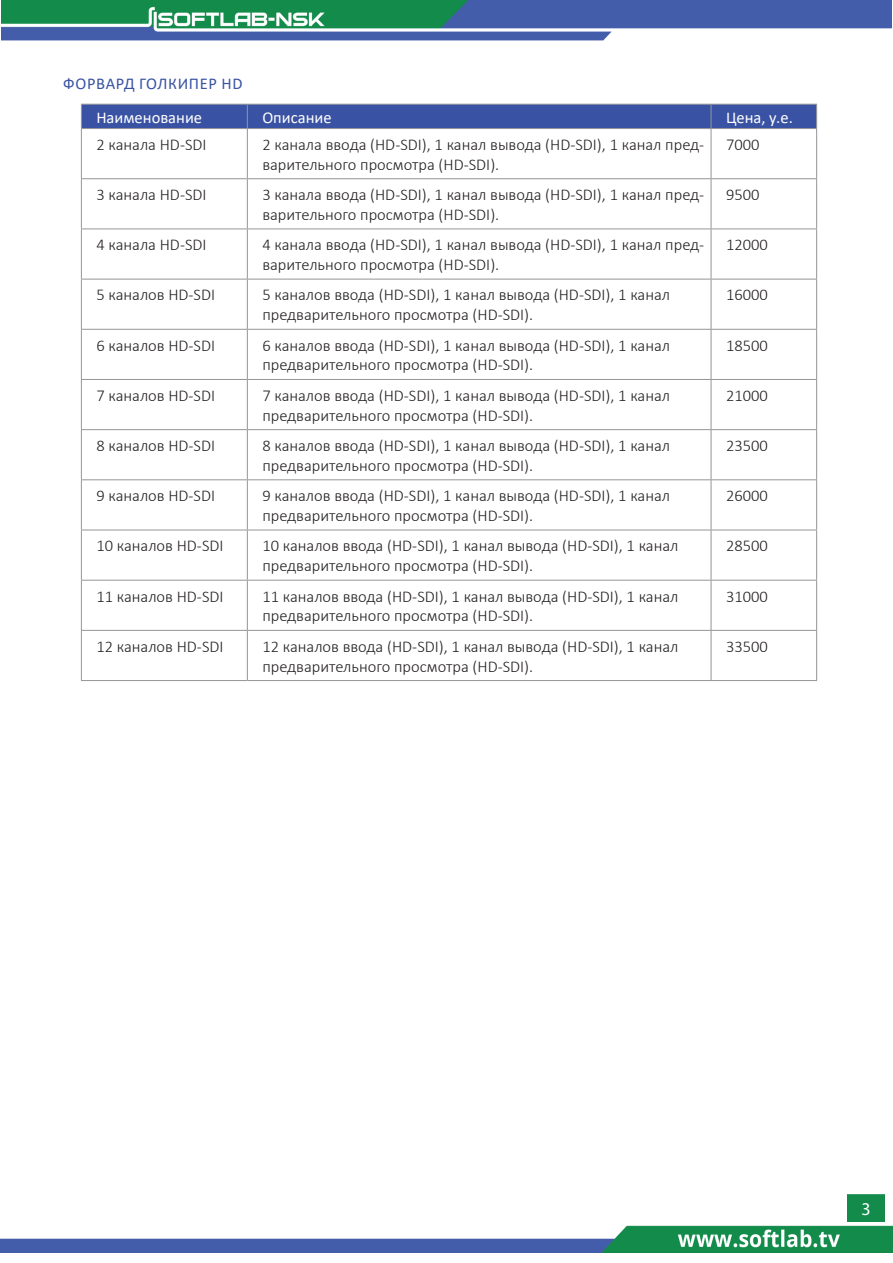
<style>
.page{position:relative;width:893px;height:1263px;background:#fff}
.page>*{position:absolute;margin:0;border:0;box-sizing:border-box;transform-origin:0 0}
.t1{font:18px "Myriad Pro";color:#fff}
.Стиль_абзаца_1{font:300 16.5px/19.8px "Calibri";color:#231f20}
.Стиль_абзаца_1-2{font:16.5px "Calibri";color:#fff}
.Стиль_абзаца_Внимани{font:16.5px "Calibri";letter-spacing:.04em;color:#3952a3}
</style>
<div class="page">
<img style="left:1px;top:0;width:891px;height:41px">
<img style="left:0;top:1226px;width:893px;height:26px">
<img style="left:848px;top:1194px;width:36px;height:28px">
<div style="left:81px;top:104px;width:736px;height:24px;background:#3952a3"></div>
<hr style="left:81px;top:128px;width:166px;height:1px;background:#939598">
<hr style="left:81px;top:129px;width:1px;height:49px;background:#939598">
<hr style="left:247px;top:128px;width:464px;height:1px;background:#939598">
<hr style="left:247px;top:129px;width:1px;height:49px;background:#939598">
<hr style="left:711px;top:128px;width:106px;height:1px;background:#939598">
<hr style="left:711px;top:129px;width:1px;height:49px;background:#939598">
<hr style="left:816px;top:129px;width:1px;height:49px;background:#939598">
<hr style="left:81px;top:178px;width:166px;height:1px;background:#939598">
<hr style="left:81px;top:179px;width:1px;height:50px;background:#939598">
<hr style="left:247px;top:178px;width:464px;height:1px;background:#939598">
<hr style="left:247px;top:179px;width:1px;height:50px;background:#939598">
<hr style="left:711px;top:178px;width:106px;height:1px;background:#939598">
<hr style="left:711px;top:179px;width:1px;height:50px;background:#939598">
<hr style="left:816px;top:179px;width:1px;height:50px;background:#939598">
<hr style="left:81px;top:229px;width:166px;height:1px;background:#939598">
<hr style="left:81px;top:229px;width:1px;height:50px;background:#939598">
<hr style="left:247px;top:229px;width:464px;height:1px;background:#939598">
<hr style="left:247px;top:229px;width:1px;height:50px;background:#939598">
<hr style="left:711px;top:229px;width:106px;height:1px;background:#939598">
<hr style="left:711px;top:229px;width:1px;height:50px;background:#939598">
<hr style="left:816px;top:229px;width:1px;height:50px;background:#939598">
<hr style="left:81px;top:279px;width:166px;height:1px;background:#939598">
<hr style="left:81px;top:279px;width:1px;height:50px;background:#939598">
<hr style="left:247px;top:279px;width:464px;height:1px;background:#939598">
<hr style="left:247px;top:279px;width:1px;height:50px;background:#939598">
<hr style="left:711px;top:279px;width:106px;height:1px;background:#939598">
<hr style="left:711px;top:279px;width:1px;height:50px;background:#939598">
<hr style="left:816px;top:279px;width:1px;height:50px;background:#939598">
<hr style="left:81px;top:329px;width:166px;height:1px;background:#939598">
<hr style="left:81px;top:330px;width:1px;height:49px;background:#939598">
<hr style="left:247px;top:329px;width:464px;height:1px;background:#939598">
<hr style="left:247px;top:330px;width:1px;height:49px;background:#939598">
<hr style="left:711px;top:329px;width:106px;height:1px;background:#939598">
<hr style="left:711px;top:330px;width:1px;height:49px;background:#939598">
<hr style="left:816px;top:330px;width:1px;height:49px;background:#939598">
<hr style="left:81px;top:379px;width:166px;height:1px;background:#939598">
<hr style="left:81px;top:380px;width:1px;height:49px;background:#939598">
<hr style="left:247px;top:379px;width:464px;height:1px;background:#939598">
<hr style="left:247px;top:380px;width:1px;height:49px;background:#939598">
<hr style="left:711px;top:379px;width:106px;height:1px;background:#939598">
<hr style="left:711px;top:380px;width:1px;height:49px;background:#939598">
<hr style="left:816px;top:380px;width:1px;height:49px;background:#939598">
<hr style="left:81px;top:430px;width:1px;height:49px;background:#939598">
<hr style="left:247px;top:429px;width:464px;height:1px;background:#939598">
<hr style="left:247px;top:430px;width:1px;height:49px;background:#939598">
<hr style="left:711px;top:430px;width:1px;height:49px;background:#939598">
<hr style="left:816px;top:430px;width:1px;height:49px;background:#939598">
<hr style="left:81px;top:479px;width:166px;height:1px;background:#939598">
<hr style="left:81px;top:480px;width:1px;height:50px;background:#939598">
<hr style="left:247px;top:479px;width:464px;height:1px;background:#939598">
<hr style="left:247px;top:480px;width:1px;height:50px;background:#939598">
<hr style="left:711px;top:479px;width:106px;height:1px;background:#939598">
<hr style="left:711px;top:480px;width:1px;height:50px;background:#939598">
<hr style="left:816px;top:480px;width:1px;height:50px;background:#939598">
<hr style="left:81px;top:530px;width:166px;height:1px;background:#939598">
<hr style="left:81px;top:530px;width:1px;height:50px;background:#939598">
<hr style="left:247px;top:530px;width:464px;height:1px;background:#939598">
<hr style="left:247px;top:530px;width:1px;height:50px;background:#939598">
<hr style="left:711px;top:530px;width:106px;height:1px;background:#939598">
<hr style="left:711px;top:530px;width:1px;height:50px;background:#939598">
<hr style="left:816px;top:530px;width:1px;height:50px;background:#939598">
<hr style="left:81px;top:580px;width:166px;height:1px;background:#939598">
<hr style="left:81px;top:580px;width:1px;height:50px;background:#939598">
<hr style="left:247px;top:580px;width:464px;height:1px;background:#939598">
<hr style="left:247px;top:580px;width:1px;height:50px;background:#939598">
<hr style="left:711px;top:580px;width:106px;height:1px;background:#939598">
<hr style="left:711px;top:580px;width:1px;height:50px;background:#939598">
<hr style="left:816px;top:580px;width:1px;height:50px;background:#939598">
<hr style="left:81px;top:630px;width:166px;height:1px;background:#939598">
<hr style="left:81px;top:631px;width:1px;height:49px;background:#939598">
<hr style="left:247px;top:630px;width:464px;height:1px;background:#939598">
<hr style="left:247px;top:631px;width:1px;height:49px;background:#939598">
<hr style="left:81px;top:680px;width:166px;height:1px;background:#939598">
<hr style="left:247px;top:680px;width:464px;height:1px;background:#939598">
<hr style="left:711px;top:630px;width:106px;height:1px;background:#939598">
<hr style="left:711px;top:631px;width:1px;height:49px;background:#939598">
<hr style="left:816px;top:631px;width:1px;height:49px;background:#939598">
<hr style="left:711px;top:680px;width:106px;height:1px;background:#939598">
<hr style="left:81px;top:429px;width:166px;height:1px;background:#939598">
<hr style="left:711px;top:429px;width:106px;height:1px;background:#939598">
<p class="Стиль_абзаца_Внимани" style="left:63px;top:72px;width:181px">ФОРВАРД ГОЛКИПЕР HD</p>
<p class="Стиль_абзаца_1-2" style="left:96px;top:106px;width:107px">Наименование</p>
<p class="Стиль_абзаца_1-2" style="left:262px;top:106px;width:71px">Описание</p>
<p class="Стиль_абзаца_1-2" style="left:726px;top:106px;width:68px">Цена, у.е.</p>
<p class="Стиль_абзаца_1" style="left:96px;top:134px;width:112px">2 канала HD-SDI</p>
<p class="Стиль_абзаца_1" style="left:262px;top:134px;width:443px">2 канала ввода (HD-SDI), 1 канал вывода (HD-SDI), 1 канал пред&shy;варительного просмотра (HD-SDI).</p>
<p class="Стиль_абзаца_1" style="left:726px;top:134px;width:35px">7000</p>
<p class="Стиль_абзаца_1" style="left:96px;top:185px;width:112px">3 канала HD-SDI</p>
<p class="Стиль_абзаца_1" style="left:262px;top:185px;width:443px">3 канала ввода (HD-SDI), 1 канал вывода (HD-SDI), 1 канал пред&shy;варительного просмотра (HD-SDI).</p>
<p class="Стиль_абзаца_1" style="left:726px;top:185px;width:35px">9500</p>
<p class="Стиль_абзаца_1" style="left:96px;top:235px;width:112px">4 канала HD-SDI</p>
<p class="Стиль_абзаца_1" style="left:262px;top:235px;width:443px">4 канала ввода (HD-SDI), 1 канал вывода (HD-SDI), 1 канал пред&shy;варительного просмотра (HD-SDI).</p>
<p class="Стиль_абзаца_1" style="left:726px;top:235px;width:43px">12000</p>
<p class="Стиль_абзаца_1" style="left:96px;top:285px;width:120px">5 каналов HD-SDI</p>
<p class="Стиль_абзаца_1" style="left:262px;top:285px;width:409px">5 каналов ввода (HD-SDI), 1 канал вывода (HD-SDI), 1 канал предварительного просмотра (HD-SDI).</p>
<p class="Стиль_абзаца_1" style="left:726px;top:285px;width:43px">16000</p>
<p class="Стиль_абзаца_1" style="left:96px;top:335px;width:120px">6 каналов HD-SDI</p>
<p class="Стиль_абзаца_1" style="left:262px;top:335px;width:409px">6 каналов ввода (HD-SDI), 1 канал вывода (HD-SDI), 1 канал предварительного просмотра (HD-SDI).</p>
<p class="Стиль_абзаца_1" style="left:726px;top:335px;width:43px">18500</p>
<p class="Стиль_абзаца_1" style="left:96px;top:385px;width:120px">7 каналов HD-SDI</p>
<p class="Стиль_абзаца_1" style="left:262px;top:385px;width:409px">7 каналов ввода (HD-SDI), 1 канал вывода (HD-SDI), 1 канал предварительного просмотра (HD-SDI).</p>
<p class="Стиль_абзаца_1" style="left:726px;top:385px;width:43px">21000</p>
<p class="Стиль_абзаца_1" style="left:96px;top:435px;width:120px">8 каналов HD-SDI</p>
<p class="Стиль_абзаца_1" style="left:262px;top:435px;width:409px">8 каналов ввода (HD-SDI), 1 канал вывода (HD-SDI), 1 канал предварительного просмотра (HD-SDI).</p>
<p class="Стиль_абзаца_1" style="left:726px;top:435px;width:43px">23500</p>
<p class="Стиль_абзаца_1" style="left:96px;top:486px;width:120px">9 каналов HD-SDI</p>
<p class="Стиль_абзаца_1" style="left:262px;top:486px;width:409px">9 каналов ввода (HD-SDI), 1 канал вывода (HD-SDI), 1 канал предварительного просмотра (HD-SDI).</p>
<p class="Стиль_абзаца_1" style="left:726px;top:486px;width:43px">26000</p>
<p class="Стиль_абзаца_1" style="left:96px;top:536px;width:129px">10 каналов HD-SDI</p>
<p class="Стиль_абзаца_1" style="left:262px;top:536px;width:418px">10 каналов ввода (HD-SDI), 1 канал вывода (HD-SDI), 1 канал предварительного просмотра (HD-SDI).</p>
<p class="Стиль_абзаца_1" style="left:726px;top:536px;width:43px">28500</p>
<p class="Стиль_абзаца_1" style="left:96px;top:586px;width:129px">11 каналов HD-SDI</p>
<p class="Стиль_абзаца_1" style="left:262px;top:586px;width:418px">11 каналов ввода (HD-SDI), 1 канал вывода (HD-SDI), 1 канал предварительного просмотра (HD-SDI).</p>
<p class="Стиль_абзаца_1" style="left:726px;top:586px;width:43px">31000</p>
<p class="Стиль_абзаца_1" style="left:96px;top:636px;width:129px">12 каналов HD-SDI</p>
<p class="Стиль_абзаца_1" style="left:262px;top:636px;width:418px">12 каналов ввода (HD-SDI), 1 канал вывода (HD-SDI), 1 канал предварительного просмотра (HD-SDI).</p>
<p class="Стиль_абзаца_1" style="left:726px;top:636px;width:43px">33500</p>
<p class="t1" style="left:861px;top:1197px;width:11px">3</p>
</div>
